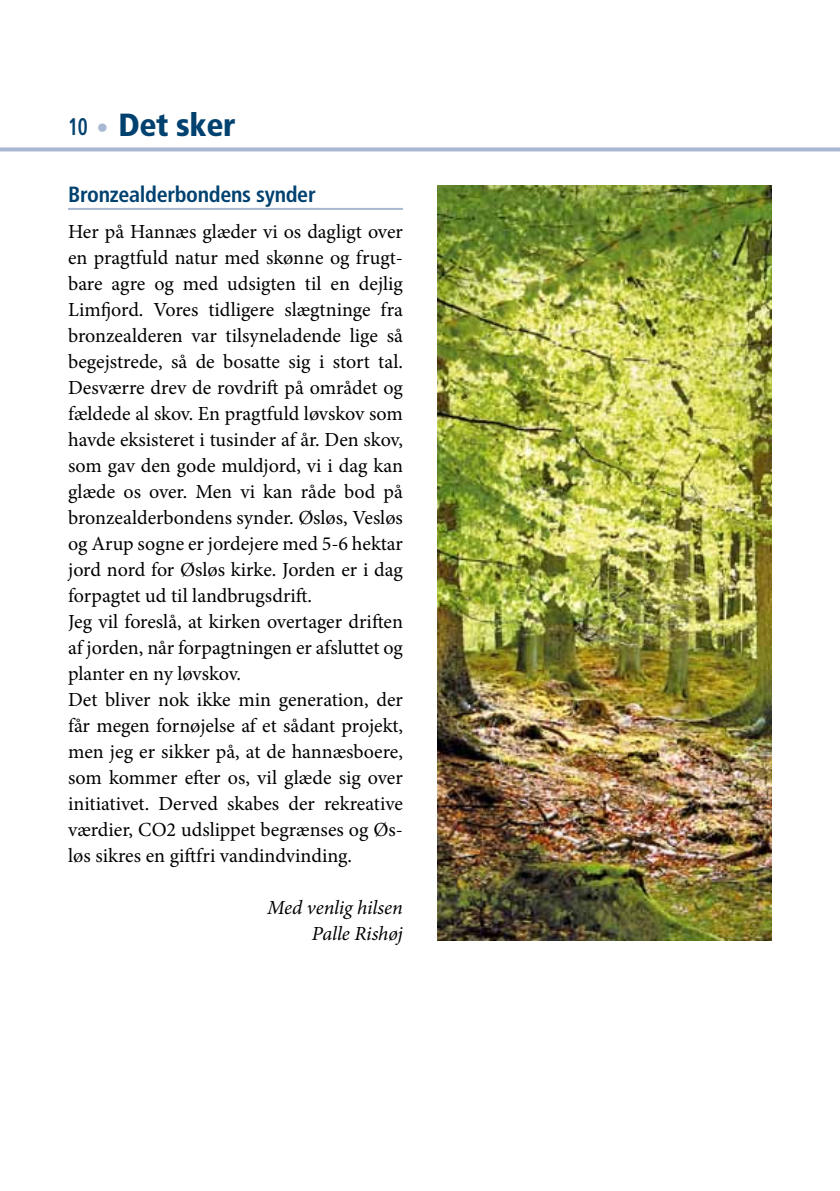
<style>
.page{position:relative;width:840px;height:1191px;background:#fff}
.page>*{position:absolute;margin:0;border:0;box-sizing:border-box;transform-origin:0 0}
.t1{font:900 condensed 32px "Frutiger";color:#004170}
.t2{font:700 condensed 22px "Frutiger";letter-spacing:-.015em;color:#004170}
.t3{font:20px/26px "Minion Pro";color:#000}
.t4{font:italic 20px/26px "Minion Pro";letter-spacing:-.005em;color:#000;text-align:right}
.s1{font-weight:700;font-size:24px}
.s2{font-size:24px;color:#a9b8d2}
</style>
<div class="page">
<hr style="left:68px;top:208px;width:335px;height:2px;background:#a9b8d2">
<img style="left:437px;top:186px;width:334px;height:754px">
<svg style="left:0;top:147px;width:839px;height:4px;background:#b2c0d7"></svg>
<h1 class="t1" style="left:68px;top:106px;width:169px"><span class="s1">10</span> <span class="s2">•</span> Det sker</h1>
<p class="t2" style="left:68px;top:181px;width:249px">Bronzealderbondens synder</p>
<p class="t3" style="left:68px;top:218px;width:336px">Her på Hannæs glæder vi os dagligt over en pragtfuld natur med skønne og frugt&shy;bare agre og med udsigten til en dejlig Limfjord. Vores tidligere slægtninge fra bronzealderen var tilsyneladende lige så begejstrede, så de bosatte sig i stort tal.<br>Desværre drev de rovdrift på området og fældede al skov. En pragtfuld løvskov som havde eksisteret i tusinder af år. Den skov, som gav den gode muldjord, vi i dag kan glæde os over. Men vi kan råde bod på bronzealderbondens synder. Øsløs, Vesløs og Arup sogne er jordejere med 5-6 hektar jord nord for Øsløs kirke. Jorden er i dag forpagtet ud til landbrugsdrift.<br>Jeg vil foreslå, at kirken overtager driften af jorden, når forpagtningen er afsluttet og planter en ny løvskov.<br>Det bliver nok ikke min generation, der får megen fornøjelse af et sådant projekt, men jeg er sikker på, at de hannæsboere, som kommer efter os, vil glæde sig over initiativet. Derved skabes der rekreative værdier, CO2 udslippet begrænses og Øs&shy;løs sikres en giftfri vandindvinding.</p>
<p class="t4" style="left:267px;top:894px;width:137px">Med venlig hilsen<br>Palle Rishøj</p>
</div>
